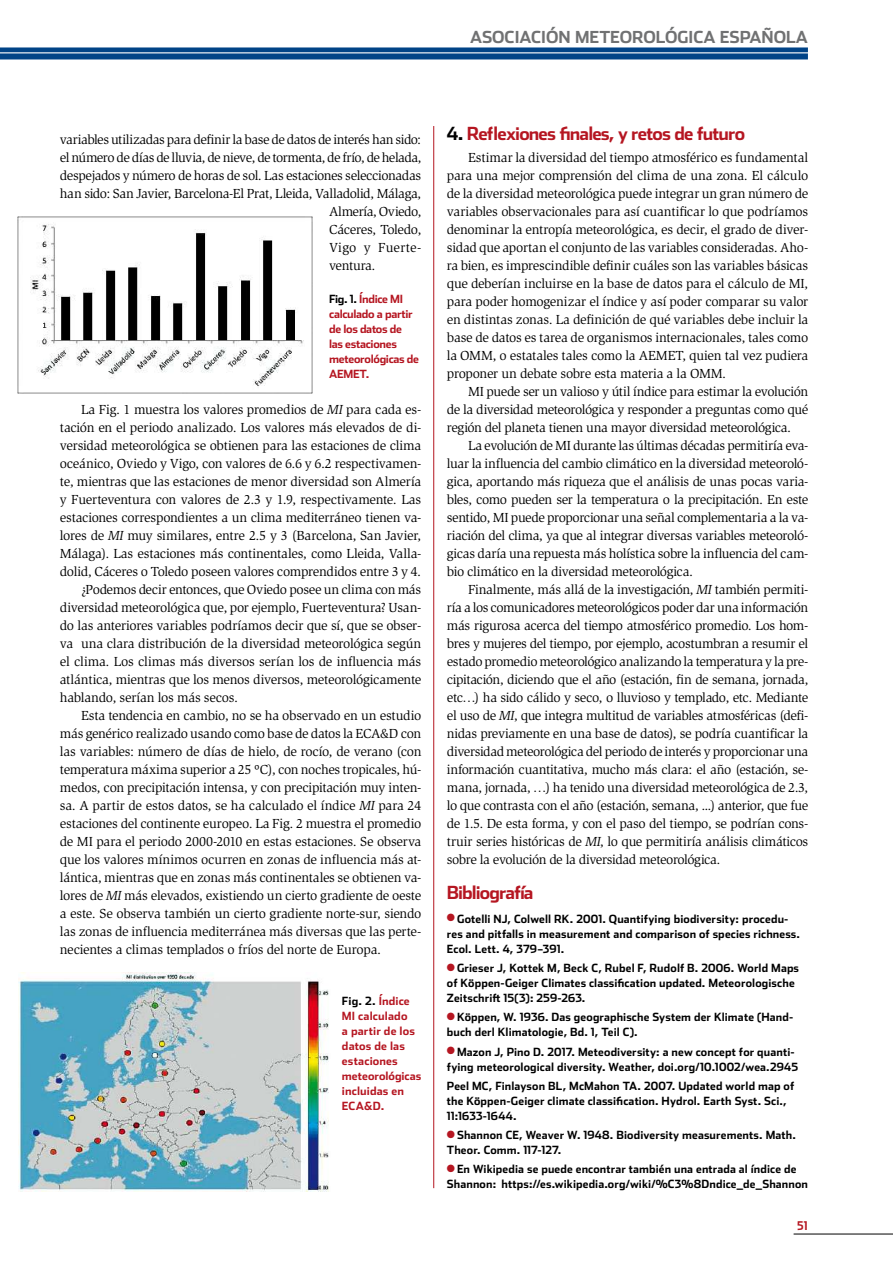
<style>
.page{position:relative;width:893px;height:1263px;background:#fff}
.page>*{position:absolute;margin:0;border:0;box-sizing:border-box;transform-origin:0 0}
.t1{font:700 18px "Stainless";color:#b51621}
.t2{font:700 16.5px "Stainless";color:#707172}
.t3{font:13.5px/18px "Slimbach Std";letter-spacing:-.02em;color:#000;text-align:justify}
.t4{font:13.5px "Slimbach Std";letter-spacing:-.04em;color:#000}
.t5{font:13.5px "Slimbach Std";letter-spacing:.015em;color:#000}
.t6{font:700 12px "Stainless Cond";color:#b51621}
.t7{font:700 11.25px/15px "Stainless";letter-spacing:.015em;color:#000}
.t8{font:700 11.25px/15px "Stainless";letter-spacing:-.025em;color:#b51621}
.s1{color:#000}
.s2{font-style:italic}
.s3{color:#b51621}
</style>
<div class="page">
<div style="left:0;top:47px;width:808px;height:12px;background:#004387"></div>
<hr style="left:0;top:52px;width:808px;height:1px;background:#fff">
<hr style="left:794px;top:1234px;width:99px;height:1px;background:#000">
<hr style="left:433px;top:126px;width:1px;height:1062px;background:#b51621">
<img style="left:17px;top:216px;width:295px;height:178px">
<img style="left:18px;top:972px;width:311px;height:219px">
<p class="t2" style="left:470px;top:27px;width:11px">ASOCIACIÓN</p>
<p class="t2" style="left:575px;top:27px;width:26px">METEOROLÓGICA</p>
<p class="t2" style="left:720px;top:27px;width:66px">ESPAÑOLA</p>
<p class="t3" style="left:60px;top:131px;width:363px">variables utilizadas para definir la base de datos de interés han sido:</p>
<p class="t4" style="left:60px;top:150px;width:363px">el número de días de lluvia, de nieve, de tormenta, de frío, de helada,</p>
<p class="t3" style="left:60px;top:167px;width:363px">despejados y número de horas de sol. Las estaciones seleccionadas</p>
<p class="t3" style="left:60px;top:185px;width:363px">han sido: San Javier, Barcelona-El Prat, Lleida, Valladolid, Málaga,</p>
<p class="t3" style="left:329px;top:203px;width:94px">Almería, Oviedo,</p>
<p class="t3" style="left:329px;top:221px;width:94px">Cáceres, Toledo,</p>
<p class="t5" style="left:329px;top:240px;width:94px">Vigo y Fuerte-</p>
<p class="t3" style="left:329px;top:257px;width:48px">ventura.</p>
<p class="t8" style="left:329px;top:292px;width:92px"><span class="s1">Fig. 1.</span> Índice MI calculado a partir de los datos de<br>las estaciones meteorológicas de<br>AEMET.</p>
<p class="t3" style="left:81px;top:401px;width:342px">La Fig. 1 muestra los valores promedios de <span class="s2">MI</span> para cada es-</p>
<p class="t3" style="left:60px;top:419px;width:363px">tación en el periodo analizado. Los valores más elevados de di-</p>
<p class="t3" style="left:60px;top:437px;width:363px">versidad meteorológica se obtienen para las estaciones de clima</p>
<p class="t3" style="left:60px;top:455px;width:363px">oceánico, Oviedo y Vigo, con valores de 6.6 y 6.2 respectivamen-</p>
<p class="t3" style="left:60px;top:473px;width:363px">te, mientras que las estaciones de menor diversidad son Almería</p>
<p class="t3" style="left:60px;top:491px;width:363px">y Fuerteventura con valores de 2.3 y 1.9, respectivamente. Las</p>
<p class="t3" style="left:60px;top:509px;width:363px">estaciones correspondientes a un clima mediterráneo tienen va-</p>
<p class="t3" style="left:60px;top:527px;width:363px">lores de <span class="s2">MI</span> muy similares, entre 2.5 y 3 (Barcelona, San Javier,</p>
<p class="t3" style="left:60px;top:545px;width:363px">Málaga). Las estaciones más continentales, como Lleida, Valla-</p>
<p class="t3" style="left:60px;top:563px;width:363px">dolid, Cáceres o Toledo poseen valores comprendidos entre 3 y 4.</p>
<p class="t3" style="left:81px;top:581px;width:342px">¿Podemos decir entonces, que Oviedo posee un clima con más</p>
<p class="t3" style="left:60px;top:599px;width:363px">diversidad meteorológica que, por ejemplo, Fuerteventura? Usan-</p>
<p class="t3" style="left:60px;top:617px;width:363px">do las anteriores variables podríamos decir que sí, que se obser-</p>
<p class="t3" style="left:60px;top:635px;width:363px">va una clara distribución de la diversidad meteorológica según</p>
<p class="t3" style="left:60px;top:653px;width:363px">el clima. Los climas más diversos serían los de influencia más</p>
<p class="t3" style="left:60px;top:671px;width:363px">atlántica, mientras que los menos diversos, meteorológicamente</p>
<p class="t3" style="left:60px;top:689px;width:180px">hablando, serían los más secos.</p>
<p class="t3" style="left:81px;top:706px;width:342px">Esta tendencia en cambio, no se ha observado en un estudio</p>
<p class="t3" style="left:60px;top:724px;width:363px">más genérico realizado usando como base de datos la ECA&amp;D con</p>
<p class="t3" style="left:60px;top:742px;width:363px">las variables: número de días de hielo, de rocío, de verano (con</p>
<p class="t3" style="left:60px;top:760px;width:363px">temperatura máxima superior a 25 ºC), con noches tropicales, hú-</p>
<p class="t3" style="left:60px;top:778px;width:363px">medos, con precipitación intensa, y con precipitación muy inten-</p>
<p class="t3" style="left:60px;top:796px;width:363px">sa. A partir de estos datos, se ha calculado el índice <span class="s2">MI</span> para 24</p>
<p class="t3" style="left:60px;top:814px;width:363px">estaciones del continente europeo. La Fig. 2 muestra el promedio</p>
<p class="t3" style="left:60px;top:832px;width:363px">de MI para el periodo 2000-2010 en estas estaciones. Se observa</p>
<p class="t3" style="left:60px;top:850px;width:363px">que los valores mínimos ocurren en zonas de influencia más at-</p>
<p class="t3" style="left:60px;top:868px;width:363px">lántica, mientras que en zonas más continentales se obtienen va-</p>
<p class="t3" style="left:60px;top:886px;width:363px">lores de <span class="s2">MI</span> más elevados, existiendo un cierto gradiente de oeste</p>
<p class="t3" style="left:60px;top:904px;width:363px">a este. Se observa también un cierto gradiente norte-sur, siendo</p>
<p class="t3" style="left:60px;top:922px;width:363px">las zonas de influencia mediterránea más diversas que las perte-</p>
<p class="t3" style="left:60px;top:940px;width:323px">necientes a climas templados o fríos del norte de Europa.</p>
<p class="t8" style="left:342px;top:994px;width:81px"><span class="s1">Fig. 2.</span> Índice<br>MI calculado<br>a partir de los datos de las estaciones meteorológicas incluidas en<br>ECA</p>
<p class="t8" style="left:364px;top:1098px;width:22px">&amp;D.</p>
<h1 class="t1" style="left:447px;top:123px;width:300px"><span class="s1">4.</span> Reflexiones finales, y retos de futuro</h1>
<p class="t3" style="left:447px;top:149px;width:363px;text-indent:21px">Estimar la diversidad del tiempo atmosférico es fundamental para una mejor comprensión del clima de una zona. El cálculo de la diversidad meteorológica puede integrar un gran número de variables observacionales para así cuantificar lo que podríamos denominar la entropía meteorológica, es decir, el grado de diver&shy;sidad que aportan el conjunto de las variables consideradas. Aho&shy;ra bien, es imprescindible definir cuáles son las variables básicas que deberían incluirse en la base de datos para el cálculo de MI, para poder homogenizar el índice y así poder comparar su valor en distintas zonas. La definición de qué variables debe incluir la base de datos es tarea de organismos internacionales, tales como la OMM, o estatales tales como la AEMET, quien tal vez pudiera proponer un debate sobre esta materia a la OMM.</p>
<p class="t3" style="left:447px;top:383px;width:363px;text-indent:21px">MI puede ser un valioso y útil índice para estimar la evolución de la diversidad meteorológica y responder a preguntas como qué región del planeta tienen una mayor diversidad meteorológica.</p>
<p class="t3" style="left:447px;top:437px;width:363px;text-indent:21px">La evolución de MI durante las últimas décadas permitiría eva&shy;luar la influencia del cambio climático en la diversidad meteoroló&shy;gica, aportando más riqueza que el análisis de unas pocas varia&shy;bles, como pueden ser la temperatura o la precipitación. En este sentido, MI puede proporcionar una señal complementaria a la va&shy;riación del clima, ya que al integrar diversas variables meteoroló&shy;gicas daría una repuesta más holística sobre la influencia del cam&shy;bio climático en la diversidad meteorológica.</p>
<p class="t3" style="left:447px;top:580px;width:363px;text-indent:21px">Finalmente, más allá de la investigación, <span class="s2">MI</span> también permiti&shy;ría a los comunicadores meteorológicos poder dar una información más rigurosa acerca del tiempo atmosférico promedio. Los hom&shy;bres y mujeres del tiempo, por ejemplo, acostumbran a resumir el estado promedio meteorológico analizando la temperatura y la pre&shy;cipitación, diciendo que el año (estación, fin de semana, jornada, etc…) ha sido cálido y seco, o lluvioso y templado, etc. Mediante el uso de <span class="s2">MI</span>, que integra multitud de variables atmosféricas (defi&shy;nidas previamente en una base de datos), se podría cuantificar la diversidad meteorológica del periodo de interés y proporcionar una información cuantitativa, mucho más clara: el año (estación, se&shy;mana, jornada, …) ha tenido una diversidad meteorológica de 2.3, lo que contrasta con el año (estación, semana, ...) anterior, que fue de 1.5. De esta forma, y con el paso del tiempo, se podrían cons&shy;truir series históricas de <span class="s2">MI</span>, lo que permitiría análisis climáticos sobre la evolución de la diversidad meteorológica.</p>
<h1 class="t1" style="left:447px;top:882px;width:88px">Bibliografía</h1>
<p class="t7" style="left:447px;top:911px;width:355px"><span class="s3">●</span> Gotelli NJ, Colwell RK. 2001. Quantifying biodiversity: procedu&shy;res and pitfalls in measurement and comparison of species richness.<br>Ecol. Lett. 4, 379–391.</p>
<p class="t7" style="left:447px;top:961px;width:354px"><span class="s3">●</span> Grieser J, Kottek M, Beck C, Rubel F, Rudolf B. 2006. World Maps of Köppen-Geiger Climates classification updated. Meteorologische<br>Zeitschrift 15(3): 259-263.</p>
<p class="t7" style="left:447px;top:1010px;width:348px"><span class="s3">●</span> Köppen, W. 1936. Das geographische System der Klimate (Hand&shy;buch derl Klimatologie, Bd. 1, Teil C).</p>
<p class="t7" style="left:447px;top:1044px;width:353px"><span class="s3">●</span> Mazon J, Pino D. 2017. Meteodiversity: a new concept for quanti&shy;fying meteorological diversity. Weather, doi.org/10.1002/wea.2945</p>
<p class="t7" style="left:447px;top:1078px;width:349px">Peel MC, Finlayson BL, McMahon TA. 2007. Updated world map of the Köppen-Geiger climate classification. Hydrol. Earth Syst. Sci.,<br>11:1633-1644.</p>
<p class="t7" style="left:447px;top:1128px;width:351px"><span class="s3">●</span> Shannon CE, Weaver W. 1948. Biodiversity measurements. Math.<br>Theor. Comm. 117-127.</p>
<p class="t7" style="left:447px;top:1162px;width:363px"><span class="s3">●</span> En Wikipedia se puede encontrar también una entrada al índice de<br>Shannon: https://es.wikipedia.org/wiki/%C3%8Dndice_de_Shannon</p>
<p class="t6" style="left:797px;top:1218px;width:12px">51</p>
</div>
